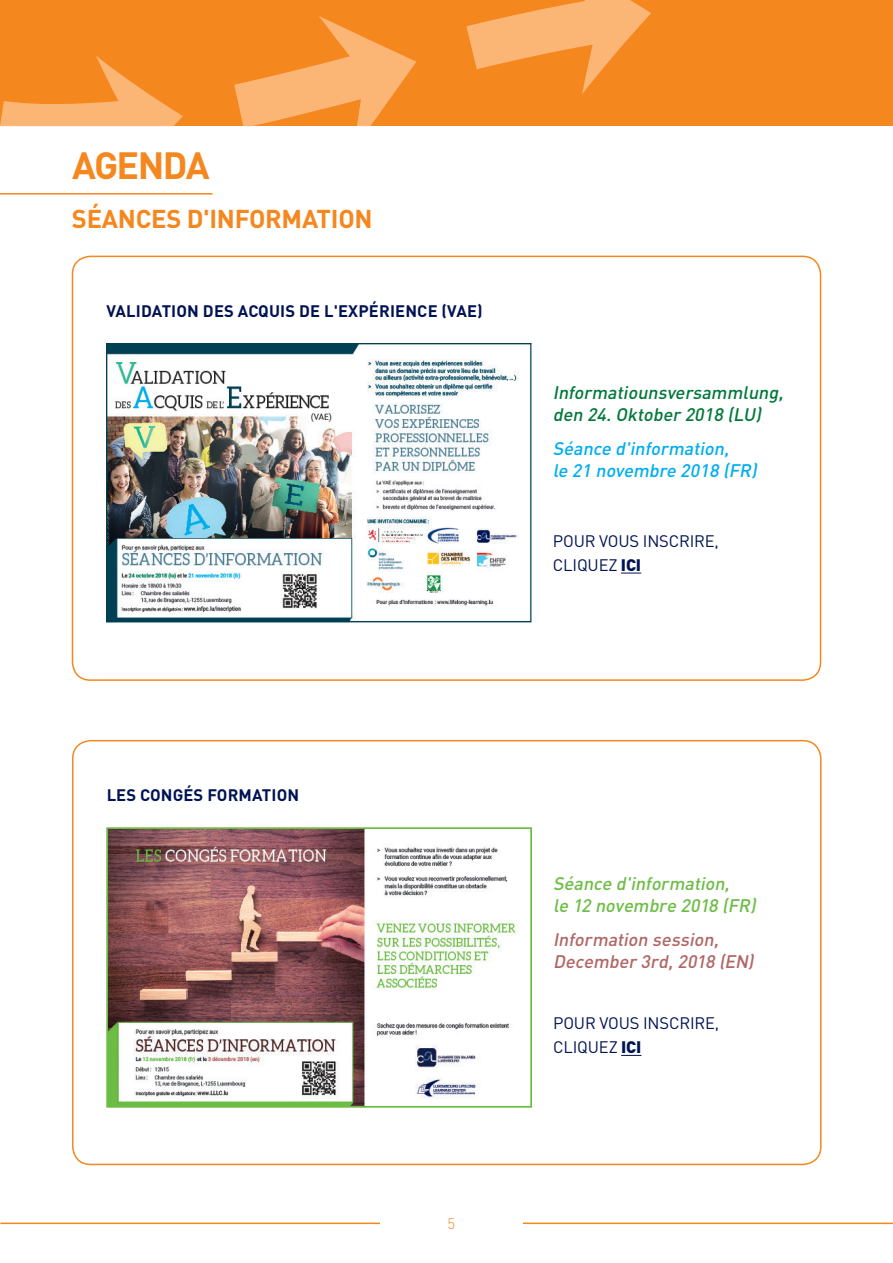
<style>
.page{position:relative;width:893px;height:1263px;background:#fff}
.page>*{position:absolute;margin:0;border:0;box-sizing:border-box;transform-origin:0 0}
.titre{font:700 37.5px "DIN Pro";letter-spacing:-.04em;color:#f5871f}
.titre-2{font:700 25.5px "DIN Pro";letter-spacing:-.01em;color:#f5871f}
.texte_courant_GF{font:italic 500 18px/21.6px "DIN Pro";color:#00793a}
.texte_courant_GF-2{font:italic 500 18px/21.6px "DIN Pro";color:#00aeef}
.texte_courant_GF-3{font:italic 500 18px/21.6px "DIN Pro";color:#6cbd45}
.texte_courant_GF-4{font:italic 500 18px/21.6px "DIN Pro";color:#b26565}
.texte_courant_GF-5{font:700 16.5px "DIN Pro";letter-spacing:.01em;color:#001352}
.texte_courant_Bold{font:16.5px "DIN Pro";letter-spacing:-.01em;color:#001352}
.t1{font:300 15px "DIN Pro";color:#f5871f}
.s1{font-weight:900}
</style>
<div class="page">
<div style="left:1px;top:0;width:892px;height:126px;background:#f5871f"></div>
<svg style="left:466px;top:0;width:185px;height:94px"></svg>
<svg style="left:0;top:56px;width:183px;height:71px"></svg>
<svg style="left:234px;top:16px;width:183px;height:111px"></svg>
<div style="left:72px;top:740px;width:749px;height:425px;border:2px solid #f5871f;border-radius:18px"></div>
<hr style="left:0;top:193px;width:212px;height:2px;background:#f5871f">
<hr style="left:0;top:1222px;width:893px;height:2px;background:#f5871f">
<div style="left:380px;top:1217px;width:142px;height:46px;background:#fff"></div>
<div style="left:72px;top:256px;width:749px;height:425px;border:2px solid #f5871f;border-radius:18px"></div>
<img style="left:106px;top:343px;width:425px;height:280px">
<svg style="left:621px;top:573px;width:20px;height:1px"></svg>
<svg style="left:621px;top:1055px;width:20px;height:1px"></svg>
<img style="left:107px;top:828px;width:425px;height:279px">
<p class="titre" style="left:72px;top:140px;width:139px">AGENDA</p>
<p class="titre-2" style="left:72px;top:201px;width:302px">SÉANCES D'INFORMATION</p>
<p class="texte_courant_GF-5" style="left:106px;top:300px;width:378px">VALIDATION DES ACQUIS DE L'EXPÉRIENCE (VAE)</p>
<p class="texte_courant_GF" style="left:553px;top:381px;width:236px">Informatiounsversammlung, den 24.Oktober 2018 (LU)</p>
<p class="texte_courant_GF-2" style="left:553px;top:437px;width:209px">Séance d'information,<br>le 21 novembre 2018 (FR)</p>
<p class="texte_courant_Bold" style="left:553px;top:530px;width:168px">POUR VOUS INSCRIRE,</p>
<p class="texte_courant_Bold" style="left:553px;top:554px;width:90px">CLIQUEZ <span class="s1">ICI</span></p>
<p class="texte_courant_GF-5" style="left:107px;top:784px;width:194px">LES CONGÉS FORMATION</p>
<p class="t1" style="left:448px;top:1213px;width:9px">5</p>
<p class="texte_courant_GF-3" style="left:553px;top:872px;width:208px">Séance d'information,<br>le 12 novembre 2018 (FR)</p>
<p class="texte_courant_GF-4" style="left:553px;top:928px;width:206px">Information session,<br>December 3rd,2018 (EN)</p>
<p class="texte_courant_Bold" style="left:553px;top:1012px;width:168px">POUR VOUS INSCRIRE,</p>
<p class="texte_courant_Bold" style="left:553px;top:1036px;width:90px">CLIQUEZ <span class="s1">ICI</span></p>
</div>
